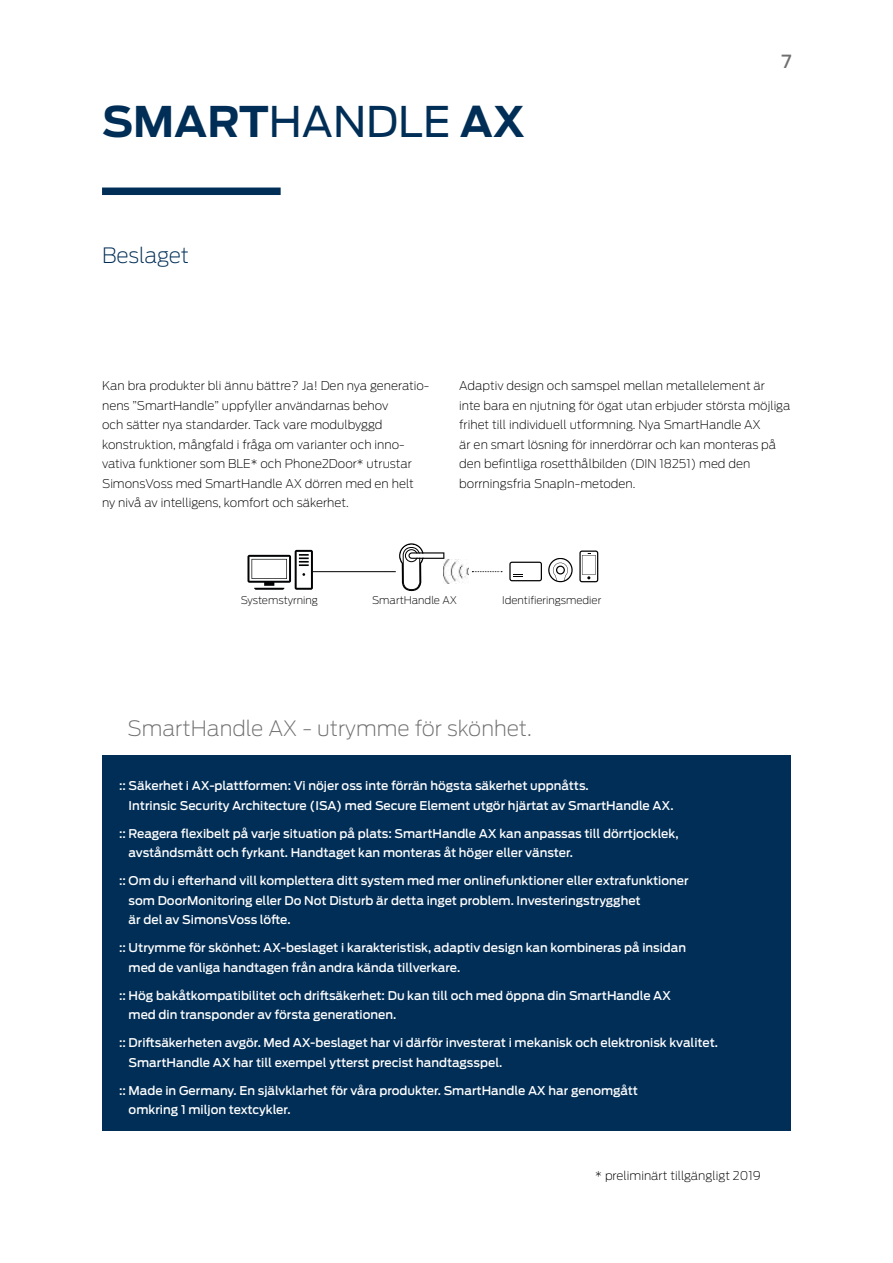
<style>
.page{position:relative;width:893px;height:1263px;background:#fff}
.page>*{position:absolute;margin:0;border:0;box-sizing:border-box;transform-origin:0 0}
.t1{font:700 42px "Antenna";color:#002e56}
.t2{font:200 21px "Antenna";color:#706f6f}
.t3{font:200 21px "Antenna";letter-spacing:-.01em;color:#002e56}
.t4{font:500 18px "Antenna";color:#706f6f}
.t5{font:500 12px/19.5px "Antenna";color:#fff}
.t6{font:200 12px/19.5px "Antenna";color:#000}
.t7{font:200 10.5px "Antenna";color:#000}
.s1{font-weight:400}
</style>
<div class="page">
<div style="left:102px;top:755px;width:689px;height:376px;background:#002e56"></div>
<div style="left:102px;top:188px;width:179px;height:7px;background:#002e56"></div>
<hr style="left:313px;top:571px;width:83px;height:1px;background:#000">
<svg style="left:472px;top:571px;width:29px;height:1px"></svg>
<img style="left:444px;top:560px;width:24px;height:23px">
<svg style="left:247px;top:550px;width:66px;height:40px"></svg>
<svg style="left:399px;top:543px;width:45px;height:48px"></svg>
<svg style="left:509px;top:562px;width:33px;height:19px"></svg>
<svg style="left:548px;top:559px;width:25px;height:23px"></svg>
<svg style="left:579px;top:550px;width:19px;height:32px"></svg>
<h1 class="t1" style="left:102px;top:92px;width:425px">SMART<span class="s1">HANDLE</span> AX</h1>
<h2 class="t3" style="left:102px;top:242px;width:89px">Beslaget</h2>
<h3 class="t4" style="left:781px;top:49px;width:12px">7</h3>
<p class="t6" style="left:102px;top:376px;width:329px">Kan bra produkter bli ännu bättre? Ja! Den nya generatio&shy;nens ”SmartHandle” uppfyller användarnas behov<br>och sätter nya standarder. Tack vare modulbyggd konstruktion, mångfald i fråga om varianter och inno&shy;vativa funktioner som BLE* och Phone2Door* utrustar SimonsVoss med SmartHandle AX dörren med en helt ny nivå av intelligens, komfort och säkerhet.</p>
<p class="t6" style="left:459px;top:376px;width:333px">Adaptiv design och samspel mellan metallelement är<br>inte bara en njutning för ögat utan erbjuder största möjliga frihet till individuell utformning. Nya SmartHandle AX<br>är en smart lösning för innerdörrar och kan monteras på den befintliga rosetthålbilden (DIN 18251) med den borrningsfria SnapIn-metoden.</p>
<p class="t7" style="left:241px;top:593px;width:79px">Systemstyrning</p>
<p class="t7" style="left:372px;top:593px;width:86px">SmartHandle AX</p>
<p class="t7" style="left:502px;top:593px;width:101px">Identifieringsmedier</p>
<h2 class="t2" style="left:128px;top:715px;width:406px">SmartHandle AX - utrymme för skönhet.</h2>
<p class="t5" style="left:129px;top:776px;width:546px;text-indent:-10px">:: Säkerhet i AX-plattformen: Vi nöjer oss inte förrän högsta säkerhet uppnåtts.<br>Intrinsic Security Architecture (ISA) med Secure Element utgör hjärtat av SmartHandle AX.</p>
<p class="t5" style="left:129px;top:823px;width:551px;text-indent:-10px">:: Reagera flexibelt på varje situation på plats: SmartHandle AX kan anpassas till dörrtjocklek, avståndsmått och fyrkant. Handtaget kan monteras åt höger eller vänster.</p>
<p class="t5" style="left:129px;top:871px;width:562px;text-indent:-10px">:: Om du i efterhand vill komplettera ditt system med mer onlinefunktioner eller extrafunktioner som DoorMonitoring eller Do Not Disturb är detta inget problem. Investeringstrygghet<br>är del av SimonsVoss löfte.</p>
<p class="t5" style="left:129px;top:938px;width:559px;text-indent:-10px">:: Utrymme för skönhet: AX-beslaget i karakteristisk, adaptiv design kan kombineras på insidan med de vanliga handtagen från andra kända tillverkare.</p>
<p class="t5" style="left:129px;top:985px;width:544px;text-indent:-10px">:: Hög bakåtkompatibilitet och driftsäkerhet: Du kan till och med öppna din SmartHandle AX med din transponder av första generationen.</p>
<p class="t5" style="left:129px;top:1033px;width:591px;text-indent:-10px">:: Driftsäkerheten avgör. Med AX-beslaget har vi därför investerat i mekanisk och elektronisk kvalitet.<br>SmartHandle AX har till exempel ytterst precist handtagsspel.</p>
<p class="t5" style="left:129px;top:1080px;width:511px;text-indent:-10px">:: Made in Germany. En självklarhet för våra produkter. SmartHandle AX har genomgått omkring 1 miljon textcykler.</p>
<p class="t6" style="left:595px;top:1165px;width:167px">* preliminärt tillgängligt 2019</p>
</div>
